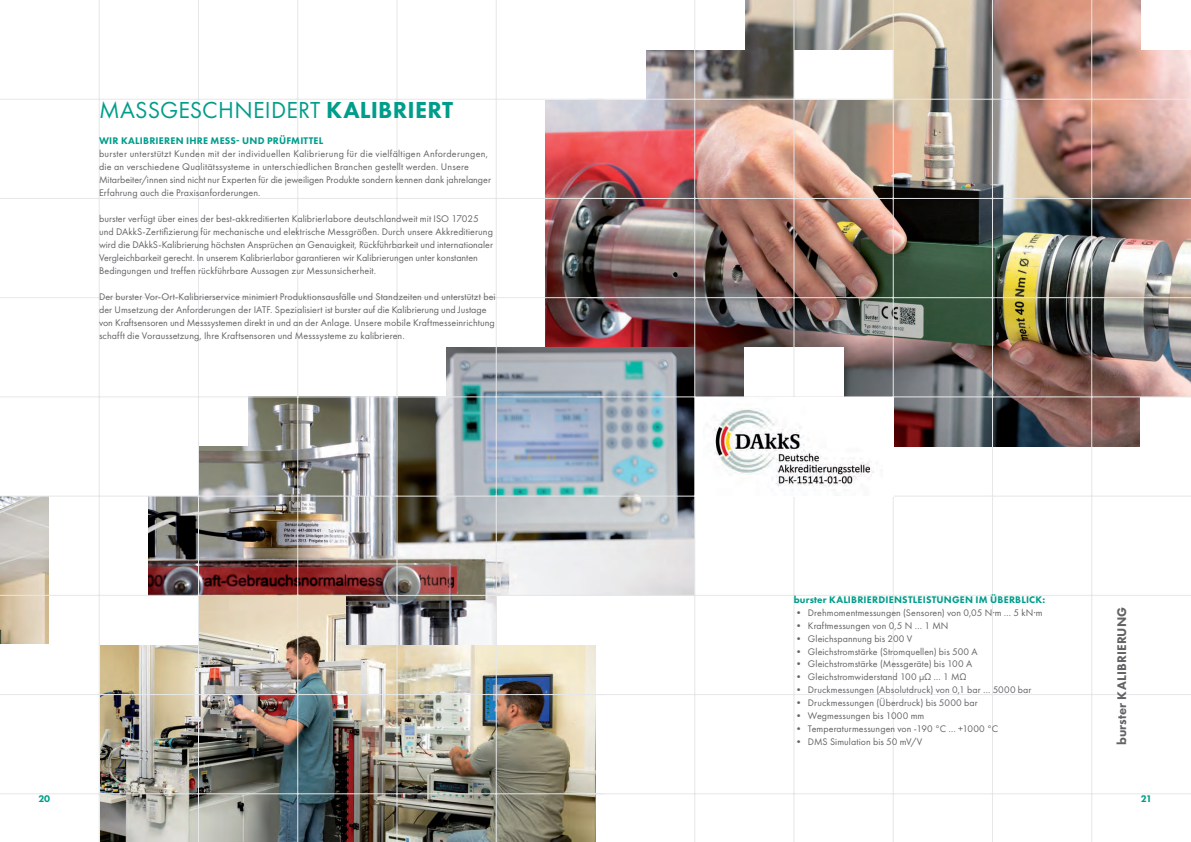
<style>
.page{position:relative;width:1191px;height:842px;background:#fff}
.page>*{position:absolute;margin:0;border:0;box-sizing:border-box;transform-origin:0 0}
.HeadlineBook{font:24px "Futura PT";letter-spacing:.01em;color:#009d8b}
.t1{font:800 13px "Futura PT";letter-spacing:.01em;color:#636366}
.Copy{font:10px/13px "Futura PT";letter-spacing:.005em;color:#636366}
.SubheadlineGrün{font:800 10px "Futura PT";letter-spacing:.02em;color:#009d8b}
.t2{font:9.9px "Futura PT";letter-spacing:.01em;color:#636366}
.s1{font-weight:800}
</style>
<div class="page">
<img style="left:0;top:497px;width:595px;height:345px">
<img style="left:546px;top:0;width:645px;height:446px">
<div style="left:497px;top:0;width:148px;height:99px;background:#fff"></div>
<div style="left:596px;top:0;width:148px;height:50px;background:#fff"></div>
<div style="left:446px;top:493px;width:149px;height:152px;background:#fff"></div>
<div style="left:49px;top:493px;width:149px;height:152px;background:#fff"></div>
<div style="left:0;top:645px;width:99px;height:197px;background:#fff"></div>
<div style="left:794px;top:50px;width:99px;height:49px;background:#fff"></div>
<div style="left:1141px;top:0;width:50px;height:50px;background:#fff"></div>
<div style="left:1140px;top:397px;width:51px;height:62px;background:#fff"></div>
<div style="left:744px;top:347px;width:100px;height:107px;background:#fff"></div>
<img style="left:248px;top:398px;width:199px;height:98px">
<img style="left:447px;top:347px;width:247px;height:248px">
<img style="left:149px;top:497px;width:450px;height:98px">
<img style="left:199px;top:446px;width:148px;height:86px">
<img style="left:347px;top:497px;width:149px;height:148px">
<hr style="left:0;top:99px;width:604px;height:1px;background:#e6e7e9">
<hr style="left:587px;top:99px;width:604px;height:1px;background:#e6e7e9">
<hr style="left:0;top:595px;width:604px;height:1px;background:#e6e7e9">
<hr style="left:587px;top:595px;width:604px;height:1px;background:#e6e7e9">
<hr style="left:0;top:694px;width:604px;height:1px;background:#e6e7e9">
<hr style="left:587px;top:694px;width:604px;height:1px;background:#e6e7e9">
<hr style="left:0;top:794px;width:604px;height:1px;background:#e6e7e9">
<hr style="left:587px;top:794px;width:604px;height:1px;background:#e6e7e9">
<hr style="left:0;top:496px;width:604px;height:1px;background:#e6e7e9">
<hr style="left:587px;top:496px;width:604px;height:1px;background:#e6e7e9">
<hr style="left:0;top:397px;width:604px;height:1px;background:#e6e7e9">
<hr style="left:587px;top:397px;width:604px;height:1px;background:#e6e7e9">
<hr style="left:0;top:297px;width:604px;height:1px;background:#e6e7e9">
<hr style="left:587px;top:297px;width:604px;height:1px;background:#e6e7e9">
<hr style="left:0;top:198px;width:604px;height:1px;background:#e6e7e9">
<hr style="left:587px;top:198px;width:604px;height:1px;background:#e6e7e9">
<hr style="left:99px;top:0;width:1px;height:842px;background:#e6e7e9">
<hr style="left:694px;top:0;width:1px;height:842px;background:#e6e7e9">
<hr style="left:198px;top:0;width:1px;height:842px;background:#e6e7e9">
<hr style="left:794px;top:0;width:1px;height:842px;background:#e6e7e9">
<hr style="left:297px;top:0;width:1px;height:842px;background:#e6e7e9">
<hr style="left:893px;top:0;width:1px;height:842px;background:#e6e7e9">
<hr style="left:397px;top:0;width:1px;height:842px;background:#e6e7e9">
<hr style="left:992px;top:0;width:1px;height:842px;background:#e6e7e9">
<hr style="left:496px;top:0;width:1px;height:842px;background:#e6e7e9">
<hr style="left:1091px;top:0;width:1px;height:842px;background:#e6e7e9">
<div style="left:694px;top:397px;width:199px;height:99px;background:#fff"></div>
<img style="left:713px;top:408px;width:161px;height:82px">
<p class="HeadlineBook" style="left:99px;top:96px;width:356px">MASSGESCHNEIDERT <span class="s1">KALIBRIERT</span></p>
<p class="SubheadlineGrün" style="left:99px;top:134px;width:226px">WIR KALIBRIEREN IHRE MESS- UND PRÜFMITTEL</p>
<p class="Copy" style="left:99px;top:147px;width:393px">burster unterstützt Kunden mit der individuellen Kalibrierung für die vielfältigen Anforderungen, die an verschiedene Qualitätssysteme in unterschiedlichen Branchen gestellt werden. Unsere Mitarbeiter/innen sind nicht nur Experten für die jeweiligen Produkte sondern kennen dank jahrelanger Erfahrung auch die Praxisanforderungen.</p>
<p class="Copy" style="left:99px;top:212px;width:395px">burster verfügt über eines der best-akkreditierten Kalibrierlabore deutschlandweit mit ISO 17025 und DAkkS-Zertifizierung für mechanische und elektrische Messgrößen. Durch unsere Akkreditierung wird die DAkkS-Kalibrierung höchsten Ansprüchen an Genauigkeit, Rückführbarkeit und internationaler Vergleichbarkeit gerecht. In unserem Kalibrierlabor garantieren wir Kalibrierungen unter konstanten Bedingungen und treffen rückführbare Aussagen zur Messunsicherheit.</p>
<p class="Copy" style="left:99px;top:290px;width:398px">Der burster Vor-Ort-Kalibrierservice minimiert Produktionsausfälle und Standzeiten und unterstützt bei der Umsetzung der Anforderungen der IATF. Spezialisiert ist burster auf die Kalibrierung und Justage von Kraftsensoren und Messsystemen direkt in und an der Anlage. Unsere mobile Kraftmesseinrichtung schafft die Voraussetzung, Ihre Kraftsensoren und Messsysteme zu kalibrieren.</p>
<p class="SubheadlineGrün" style="left:794px;top:593px;width:253px">burster KALIBRIERDIENSTLEISTUNGEN IM ÜBERBLICK:</p>
<p class="t2" style="left:794px;top:607px;width:250px">• Drehmomentmessungen (Sensoren) von 0,05 N·m … 5 kN·m</p>
<p class="t2" style="left:794px;top:620px;width:156px">• Kraftmessungen von 0,5 N … 1 MN</p>
<p class="t2" style="left:794px;top:632px;width:120px">• Gleichspannung bis 200 V</p>
<p class="t2" style="left:794px;top:645px;width:185px">• Gleichstromstärke (Stromquellen) bis 500 A</p>
<p class="t2" style="left:794px;top:658px;width:180px">• Gleichstromstärke (Messgeräte) bis 100 A</p>
<p class="t2" style="left:794px;top:671px;width:174px">• Gleichstromwiderstand 100 µΩ … 1 MΩ</p>
<p class="t2" style="left:794px;top:684px;width:239px">• Druckmessungen (Absolutdruck) von 0,1 bar … 5000 bar</p>
<p class="t2" style="left:794px;top:697px;width:185px">• Druckmessungen (Überdruck) bis 5000 bar</p>
<p class="t2" style="left:794px;top:710px;width:132px">• Wegmessungen bis 1000 mm</p>
<p class="t2" style="left:794px;top:723px;width:206px">• Temperaturmessungen von -190 °C … +1000 °C</p>
<p class="t2" style="left:794px;top:735px;width:130px">• DMS Simulation bis 50 mV/V</p>
<p class="t1" style="left:1113px;top:745px;width:140px;rotate:-90deg">burster KALIBRIERUNG</p>
<p class="SubheadlineGrün" style="left:38px;top:792px;width:13px">20</p>
<p class="SubheadlineGrün" style="left:1140px;top:792px;width:13px">21</p>
</div>
